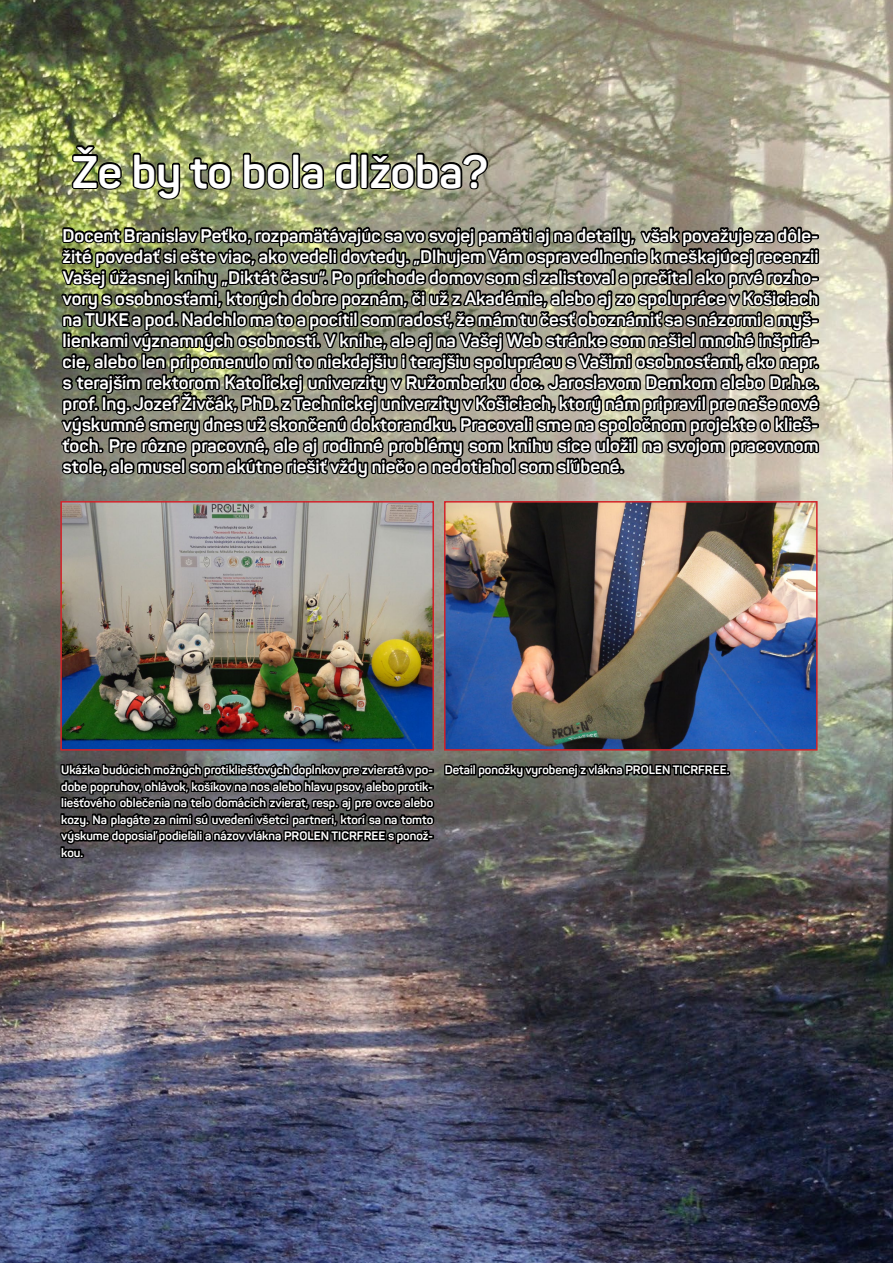
<style>
.page{position:relative;width:893px;height:1263px;background:#fff}
.page>*{position:absolute;margin:0;border:0;box-sizing:border-box;transform-origin:0 0}
.t1{font:700 45px "Panton";color:#fff}
.t2{font:700 18px/21px "Panton";color:#fff;text-align:justify}
.t3{font:700 12px/16.5px "Panton";color:#fff;text-align:justify}
</style>
<div class="page">
<img style="left:0;top:0;width:893px;height:1263px">
<svg style="left:60px;top:143px;width:761px;height:377px;background:#626152"></svg>
<img style="left:63px;top:504px;width:368px;height:240px">
<div style="left:60px;top:501px;width:374px;height:250px;border:2px solid #d2232a"></div>
<img style="left:447px;top:504px;width:368px;height:244px">
<div style="left:444px;top:501px;width:374px;height:250px;border:2px solid #d2232a"></div>
<svg style="left:58px;top:744px;width:378px;height:126px;background:#3e3d44"></svg>
<svg style="left:443px;top:761px;width:287px;height:19px;background:#31312e"></svg>
<h1 class="t1" style="left:72px;top:144px;width:417px">Že by to bola dlžoba?</h1>
<p class="t2" style="left:63px;top:225px;width:757px">Docent Branislav Peťko, rozpamätávajúc sa vo svojej pamäti aj na detaily, však považuje za dôle&shy;žité povedať si ešte viac, ako vedeli dovtedy. „Dlhujem Vám ospravedlnenie k meškajúcej recenzii Vašej úžasnej knihy „Diktát času“. Po príchode domov som si zalistoval a prečítal ako prvé rozho&shy;vory s osobnosťami, ktorých dobre poznám, či už z Akadémie, alebo aj zo spolupráce v Košiciach na TUKE a pod. Nadchlo ma to a pocítil som radosť, že mám tu česť oboznámiť sa s názormi a myš&shy;lienkami významných osobností. V knihe, ale aj na Vašej Web stránke som našiel mnohé inšpirá&shy;cie, alebo len pripomenulo mi to niekdajšiu i terajšiu spoluprácu s Vašimi osobnosťami, ako napr. s terajším rektorom Katolíckej univerzity v Ružomberku doc. Jaroslavom Demkom alebo Dr.h.c. prof. Ing. Jozef Živčák, PhD. z Technickej univerzity v Košiciach, ktorý nám pripravil pre naše nové výskumné smery dnes už skončenú doktorandku. Pracovali sme na spoločnom projekte o klieš&shy;ťoch. Pre rôzne pracovné, ale aj rodinné problémy som knihu síce uložil na svojom pracovnom stole, ale musel som akútne riešiť vždy niečo a nedotiahol som sľúbené.</p>
<p class="t3" style="left:61px;top:761px;width:374px">Ukážka budúcich možných protikliešťových doplnkov pre zvieratá v po&shy;dobe popruhov, ohlávok, košíkov na nos alebo hlavu psov, alebo protik&shy;liešťového oblečenia na telo domácich zvierat, resp. aj pre ovce alebo kozy. Na plagáte za nimi sú uvedení všetci partneri, ktorí sa na tomto výskume doposiaľ podieľali a názov vlákna PROLEN TICRFREE s ponož&shy;kou.</p>
<p class="t3" style="left:445px;top:761px;width:286px">Detail ponožky vyrobenej z vlákna PROLEN TICRFREE.</p>
</div>
